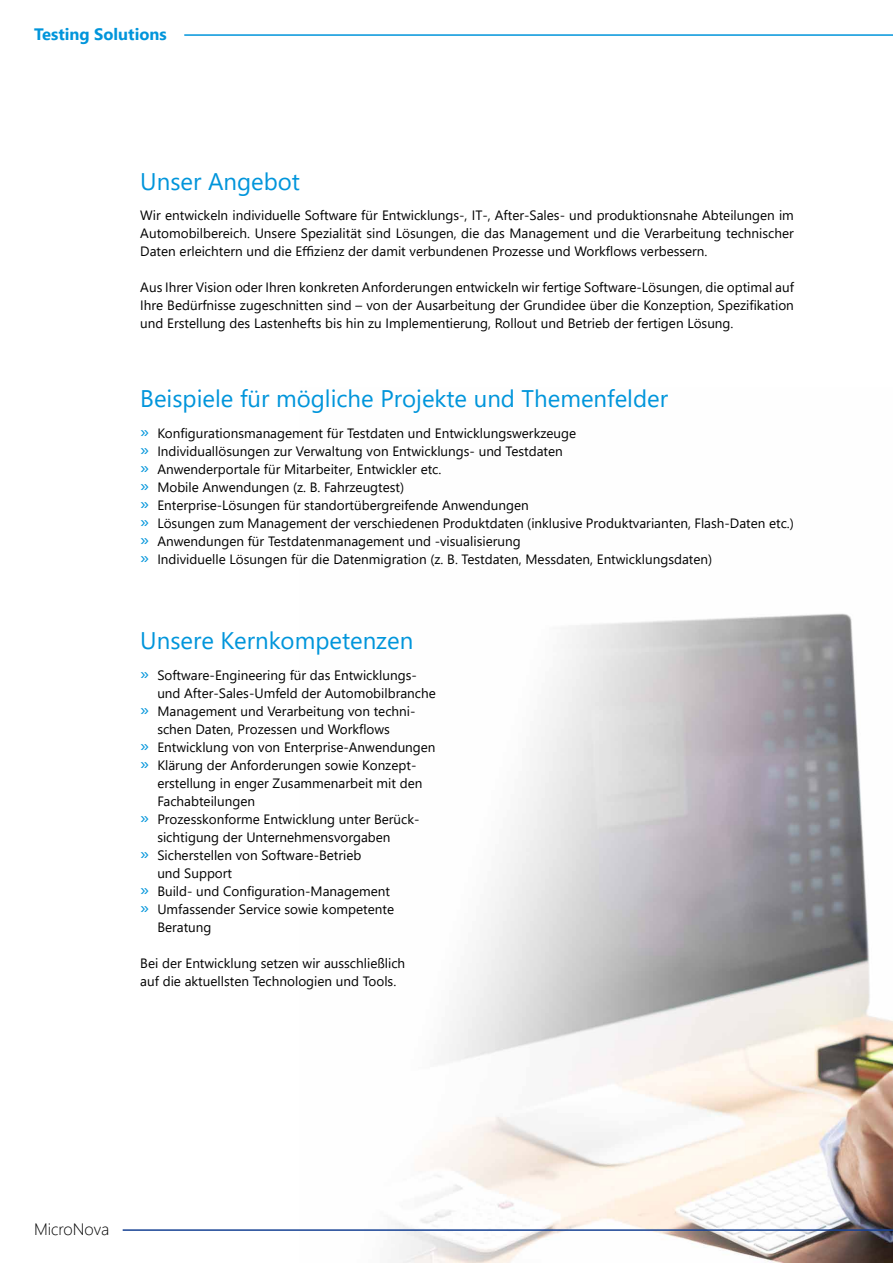
<style>
.page{position:relative;width:893px;height:1263px;background:#fff}
.page>*{position:absolute;margin:0;border:0;box-sizing:border-box;transform-origin:0 0}
.t1{font:24px "Segoe UI";color:#0095db}
.t2{font:700 16.5px "Segoe UI";color:#0095db}
.t3{font:300 16.5px "Segoe UI";color:#000}
.t4{font:13.5px/18px "Segoe UI";color:#000;text-align:justify}
.s1{font-size:18px;color:#0095db}
</style>
<div class="page">
<img style="left:395px;top:613px;width:498px;height:650px">
<hr style="left:123px;top:1229px;width:770px;height:2px;background:#164194">
<hr style="left:184px;top:34px;width:709px;height:2px;background:#0095db">
<p class="t2" style="left:34px;top:18px;width:134px">Testing Solutions</p>
<h1 class="t1" style="left:140px;top:159px;width:161px">Unser Angebot</h1>
<p class="t4" style="left:140px;top:205px;width:655px">Wir entwickeln individuelle Software für Entwicklungs-, IT-, After-Sales- und produktionsnahe Abteilungen im Automobilbereich. Unsere Spezialität sind Lösungen, die das Management und die Verarbeitung technischer Daten erleichtern und die Effizienz der damit verbundenen Prozesse und Workflows verbessern.</p>
<p class="t4" style="left:140px;top:277px;width:655px">Aus Ihrer Vision oder Ihren konkreten Anforderungen entwickeln wir fertige Software-Lösungen, die optimal auf Ihre Bedürfnisse zugeschnitten sind – von der Ausarbeitung der Grundidee über die Konzeption, Spezifikation und Erstellung des Lastenhefts bis hin zu Implementierung, Rollout und Betrieb der fertigen Lösung.</p>
<h1 class="t1" style="left:140px;top:376px;width:529px">Beispiele für mögliche Projekte und Themenfelder</h1>
<p class="t4" style="left:140px;top:423px;width:655px;text-align:left"><span class="s1">»</span> Konfigurationsmanagement für Testdaten und Entwicklungswerkzeuge<br><span class="s1">»</span> Individuallösungen zur Verwaltung von Entwicklungs- und Testdaten<br><span class="s1">»</span> Anwenderportale für Mitarbeiter, Entwickler etc.<br><span class="s1">»</span> Mobile Anwendungen (z. B. Fahrzeugtest)<br><span class="s1">»</span> Enterprise-Lösungen für standortübergreifende Anwendungen<br><span class="s1">»</span> Lösungen zum Management der verschiedenen Produktdaten (inklusive Produktvarianten, Flash-Daten etc.) <span class="s1">»</span> Anwendungen für Testdatenmanagement und -visualisierung<br><span class="s1">»</span> Individuelle Lösungen für die Datenmigration (z. B. Testdaten, Messdaten, Entwicklungsdaten)</p>
<h1 class="t1" style="left:140px;top:618px;width:274px">Unsere Kernkompetenzen</h1>
<p class="t4" style="left:140px;top:665px;width:278px"><span class="s1">»</span> Software-Engineering für das Entwicklungs-</p>
<p class="t4" style="left:157px;top:683px;width:280px">und After-Sales-Umfeld der Automobilbranche</p>
<p class="t4" style="left:140px;top:701px;width:277px"><span class="s1">»</span> Management und Verarbeitung von techni-</p>
<p class="t4" style="left:157px;top:719px;width:234px">schen Daten, Prozessen und Workflows</p>
<p class="t4" style="left:140px;top:737px;width:297px"><span class="s1">»</span> Entwicklung von von Enterprise-Anwendungen</p>
<p class="t4" style="left:140px;top:755px;width:278px"><span class="s1">»</span> Klärung der Anforderungen sowie Konzept-</p>
<p class="t4" style="left:157px;top:773px;width:267px">erstellung in enger Zusammenarbeit mit den</p>
<p class="t4" style="left:157px;top:791px;width:99px">Fachabteilungen</p>
<p class="t4" style="left:140px;top:809px;width:281px"><span class="s1">»</span> Prozesskonforme Entwicklung unter Berück-</p>
<p class="t4" style="left:157px;top:827px;width:235px">sichtigung der Unternehmensvorgaben</p>
<p class="t4" style="left:140px;top:845px;width:223px"><span class="s1">»</span> Sicherstellen von Software-Betrieb</p>
<p class="t4" style="left:157px;top:863px;width:76px">und Support</p>
<p class="t4" style="left:140px;top:881px;width:251px"><span class="s1">»</span> Build- und Configuration-Management</p>
<p class="t4" style="left:140px;top:899px;width:255px"><span class="s1">»</span> Umfassender Service sowie kompetente</p>
<p class="t4" style="left:157px;top:917px;width:56px">Beratung</p>
<p class="t4" style="left:140px;top:953px;width:266px">Bei der Entwicklung setzen wir ausschließlich auf die aktuellsten Technologien und Tools.</p>
<p class="t3" style="left:34px;top:1214px;width:77px">MicroNova</p>
</div>
